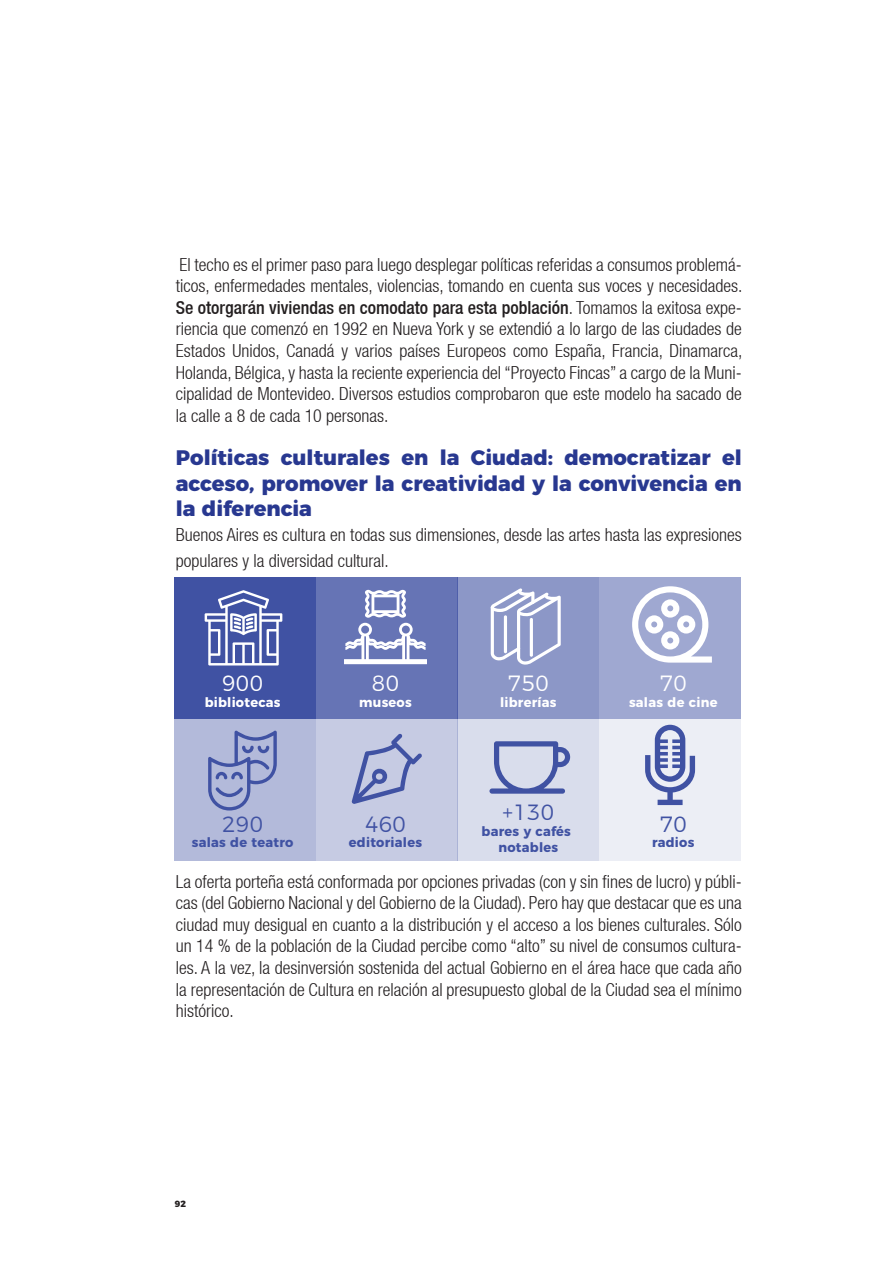
<style>
.page{position:relative;width:893px;height:1263px;background:#fff}
.page>*{position:absolute;margin:0;border:0;box-sizing:border-box;transform-origin:0 0}
.t1{font:300 22.05px "Montserrat";letter-spacing:.02em;color:#4052a3}
.t2{font:300 22.05px "Montserrat";letter-spacing:.02em;color:#fff}
.t3{font:800 21px/25.2px "Montserrat";color:#283890;text-align:justify}
.t4{font:300 condensed 18px/21.6px "Helvetica Neue LT";color:#231f20;text-align:justify}
.t5{font:700 13.2px/15.9px "Montserrat";letter-spacing:.02em;color:#4052a3;text-align:center}
.t6{font:700 13.2px "Montserrat";letter-spacing:.02em;color:#fff}
.t7{font:800 9px "Montserrat";color:#231f20}
.s1{font-weight:500}
</style>
<div class="page">
<div style="left:175px;top:577px;width:141px;height:142px;background:#4052a3"></div>
<div style="left:316px;top:577px;width:142px;height:142px;background:#6674b5"></div>
<div style="left:458px;top:577px;width:141px;height:142px;background:#8c97c7"></div>
<div style="left:599px;top:577px;width:142px;height:142px;background:#9fa8d1"></div>
<div style="left:599px;top:719px;width:142px;height:141px;background:#eceef5"></div>
<div style="left:458px;top:719px;width:141px;height:141px;background:#d9ddec"></div>
<div style="left:316px;top:719px;width:142px;height:141px;background:#c6cbe3"></div>
<div style="left:175px;top:719px;width:141px;height:141px;background:#b3bada"></div>
<svg style="left:205px;top:590px;width:77px;height:75px"></svg>
<svg style="left:344px;top:590px;width:83px;height:74px"></svg>
<svg style="left:490px;top:588px;width:71px;height:77px"></svg>
<hr style="left:530px;top:618px;width:3px;height:39px;background:#fff;border-radius:2px">
<hr style="left:504px;top:615px;width:3px;height:38px;background:#fff;border-radius:2px">
<svg style="left:208px;top:730px;width:69px;height:80px"></svg>
<svg style="left:352px;top:734px;width:70px;height:70px"></svg>
<svg style="left:489px;top:741px;width:81px;height:53px"></svg>
<svg style="left:632px;top:586px;width:80px;height:77px"></svg>
<svg style="left:645px;top:725px;width:50px;height:80px"></svg>
<p class="t4" style="left:176px;top:253px;width:568px">El techo es el primer paso para luego desplegar políticas referidas a consumos problemá&shy;ticos, enfermedades mentales, violencias, tomando en cuenta sus voces y necesidades.<br><span class="s1">Se otorgarán viviendas en comodato para esta población</span>. Tomamos la exitosa expe&shy;riencia que comenzó en 1992 en Nueva York y se extendió a lo largo de las ciudades de Estados Unidos, Canadá y varios países Europeos como España, Francia, Dinamarca, Holanda, Bélgica, y hasta la reciente experiencia del “Proyecto Fincas” a cargo de la Muni&shy;cipalidad de Montevideo. Diversos estudios comprobaron que este modelo ha sacado de la calle a 8 de cada 10 personas.</p>
<p class="t3" style="left:176px;top:444px;width:567px">Políticas culturales en la Ciudad: democratizar el acceso, promover la creatividad y la convivencia en la diferencia</p>
<p class="t4" style="left:176px;top:522px;width:567px;line-height:25.5px">Buenos Aires es cultura en todas sus dimensiones, desde las artes hasta las expresiones populares y la diversidad cultural.</p>
<p class="t2" style="left:222px;top:666px;width:42px">900</p>
<p class="t6" style="left:205px;top:692px;width:77px">bibliotecas</p>
<p class="t1" style="left:222px;top:806px;width:42px">290</p>
<p class="t5" style="left:192px;top:834px;width:103px">salas de teatro</p>
<p class="t2" style="left:372px;top:666px;width:29px">80</p>
<p class="t6" style="left:359px;top:692px;width:54px">museos</p>
<p class="t1" style="left:365px;top:806px;width:42px">460</p>
<p class="t5" style="left:349px;top:834px;width:75px">editoriales</p>
<p class="t2" style="left:508px;top:666px;width:42px">750</p>
<p class="t6" style="left:500px;top:692px;width:58px">librerías</p>
<p class="t1" style="left:502px;top:795px;width:53px">+130</p>
<p class="t5" style="left:482px;top:822px;width:91px">bares y cafés notables</p>
<p class="t2" style="left:660px;top:666px;width:29px">70</p>
<p class="t6" style="left:629px;top:692px;width:90px">salas de cine</p>
<p class="t1" style="left:660px;top:806px;width:29px">70</p>
<p class="t5" style="left:652px;top:834px;width:44px">radios</p>
<p class="t4" style="left:176px;top:870px;width:567px">La oferta porteña está conformada por opciones privadas (con y sin fines de lucro) y públi&shy;cas (del Gobierno Nacional y del Gobierno de la Ciudad). Pero hay que destacar que es una ciudad muy desigual en cuanto a la distribución y el acceso a los bienes culturales. Sólo un 14 % de la población de la Ciudad percibe como “alto” su nivel de consumos cultura&shy;les. A la vez, la desinversión sostenida del actual Gobierno en el área hace que cada año la representación de Cultura en relación al presupuesto global de la Ciudad sea el mínimo histórico.</p>
<p class="t7" style="left:175px;top:1196px;width:13px">92</p>
</div>
